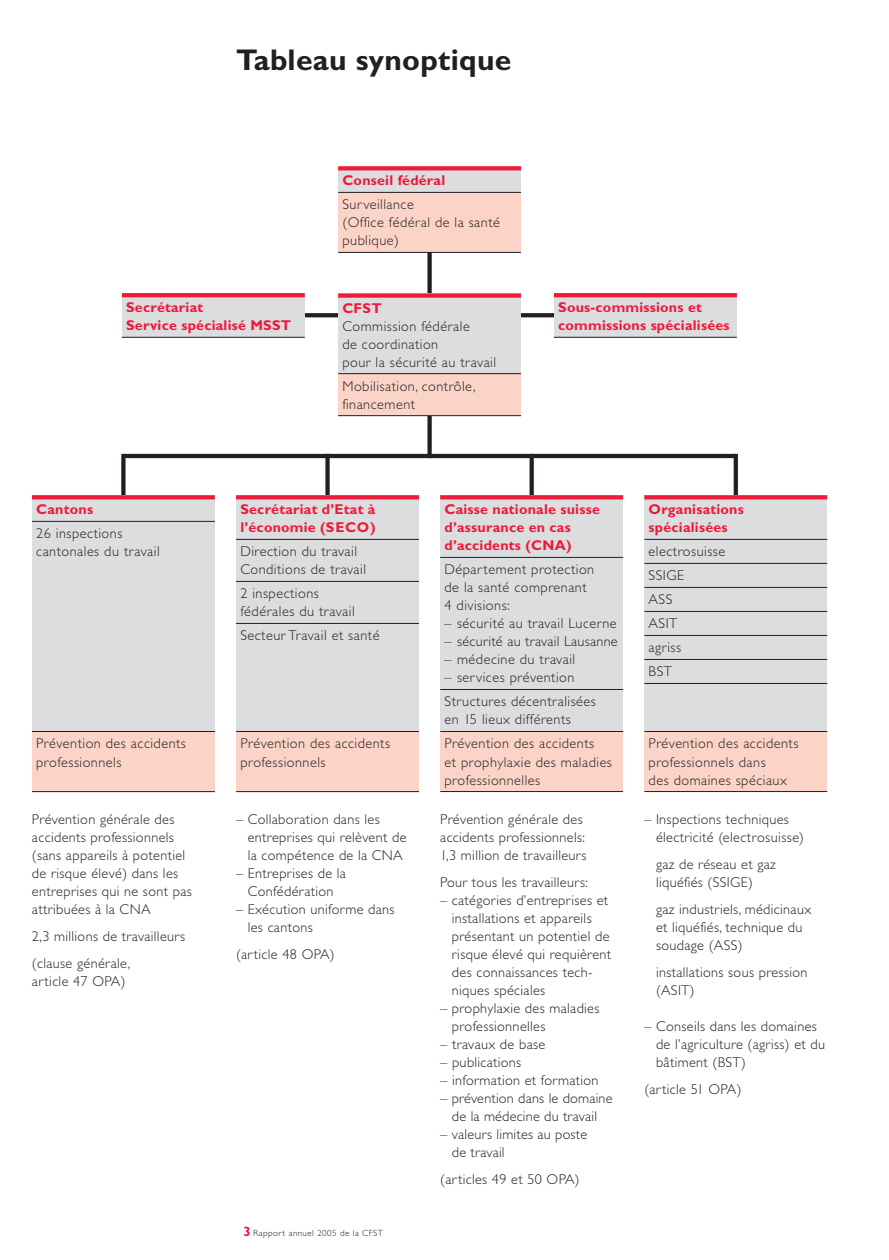
<style>
.page{position:relative;width:889px;height:1260px;background:#fff}
.page>*{position:absolute;margin:0;border:0;box-sizing:border-box;transform-origin:0 0}
.t1{font:700 30px "Gill Sans";letter-spacing:.01em;color:#231f20}
.t2{font:300 14.25px/18px "Gill Sans";letter-spacing:.025em;color:#231f20}
.t3{font:700 14.25px/18px "Gill Sans";letter-spacing:.015em;color:#ed1a3a}
.t4{font:300 9px "Gill Sans";letter-spacing:.05em;color:#231f20}
.s1{font-weight:700;font-size:13.5px;color:#ed1a3a}
</style>
<div class="page">
<svg style="left:32px;top:166px;width:796px;height:627px"></svg>
<h1 class="t1" style="left:236px;top:49px;width:277px">Tableau synoptique</h1>
<p class="t3" style="left:126px;top:300px;width:167px">Secrétariat<br>Service spécialisé MSST</p>
<p class="t3" style="left:342px;top:173px;width:104px">Conseil fédéral</p>
<p class="t2" style="left:342px;top:197px;width:159px">Surveillance<br>(Office fédéral de la santé publique)</p>
<p class="t3" style="left:342px;top:300px;width:41px">CFST</p>
<p class="t2" style="left:342px;top:318px;width:155px">Commission fédérale<br>de coordination<br>pour la sécurité au travail</p>
<p class="t2" style="left:342px;top:378px;width:135px">Mobilisation, contrôle, financement</p>
<p class="t3" style="left:558px;top:300px;width:173px">Sous-commissions et commissions spécialisées</p>
<p class="t3" style="left:36px;top:502px;width:58px">Cantons</p>
<p class="t2" style="left:36px;top:526px;width:125px">26 inspections cantonales du travail</p>
<p class="t2" style="left:36px;top:736px;width:151px">Prévention des accidents professionnels</p>
<p class="t3" style="left:240px;top:502px;width:137px">Secrétariat d’Etat à l’économie (SECO)</p>
<p class="t2" style="left:240px;top:544px;width:127px">Direction du travail<br>Conditions de travail</p>
<p class="t2" style="left:240px;top:586px;width:116px">2 inspections fédérales du travail</p>
<p class="t2" style="left:240px;top:628px;width:141px">Secteur Travail et santé</p>
<p class="t2" style="left:240px;top:736px;width:151px">Prévention des accidents professionnels</p>
<p class="t3" style="left:444px;top:502px;width:157px">Caisse nationale suisse d’assurance en cas d’accidents (CNA)</p>
<p class="t2" style="left:444px;top:562px;width:151px">Département protection de la santé comprenant<br>4 divisions:</p>
<p class="t2" style="left:444px;top:616px;width:174px">– sécurité au travail Lucerne</p>
<p class="t2" style="left:444px;top:634px;width:175px">– sécurité au travail Lausanne</p>
<p class="t2" style="left:444px;top:652px;width:132px">– médecine du travail</p>
<p class="t2" style="left:444px;top:667px;width:153px;line-height:24px">– services prévention<br>Structures décentralisées</p>
<p class="t2" style="left:444px;top:709px;width:151px;line-height:24px">en 15 lieux différents<br>Prévention des accidents</p>
<p class="t2" style="left:444px;top:754px;width:169px">et prophylaxie des maladies professionnelles</p>
<p class="t3" style="left:649px;top:502px;width:97px">Organisations spécialisées</p>
<p class="t2" style="left:649px;top:541px;width:78px;line-height:24px">electrosuisse<br>SSIGE<br>ASS<br>ASIT<br>agriss<br>BST</p>
<p class="t2" style="left:649px;top:736px;width:151px">Prévention des accidents professionnels dans<br>des domaines spéciaux</p>
<p class="t2" style="left:32px;top:811px;width:161px">Prévention générale des accidents professionnels (sans appareils à potentiel de risque élevé) dans les entreprises qui ne sont pas attribuées à la CNA</p>
<p class="t2" style="left:32px;top:924px;width:155px;line-height:27px">2,3 millions de travailleurs (clause générale,</p>
<p class="t2" style="left:32px;top:973px;width:95px">article 47 OPA)</p>
<p class="t2" style="left:248px;top:811px;width:160px;text-indent:-12px">– Collaboration dans les entreprises qui relèvent de la compétence de la CNA</p>
<p class="t2" style="left:236px;top:865px;width:111px;text-align:center">– Entreprises de la<br>Confédération</p>
<p class="t2" style="left:248px;top:901px;width:148px;text-indent:-12px">– Exécution uniforme dans les cantons</p>
<p class="t2" style="left:236px;top:946px;width:100px">(article 48 OPA)</p>
<p class="t2" style="left:440px;top:811px;width:148px">Prévention générale des accidents professionnels:<br>1,3 million de travailleurs</p>
<p class="t2" style="left:440px;top:874px;width:149px">Pour tous les travailleurs:</p>
<p class="t2" style="left:452px;top:892px;width:161px;text-indent:-12px">– catégories d’entreprises et installations et appareils présentant un potentiel de risque élevé qui requièrent des connaissances tech&shy;niques spéciales</p>
<p class="t2" style="left:452px;top:1000px;width:149px;text-indent:-12px">– prophylaxie des maladies professionnelles</p>
<p class="t2" style="left:440px;top:1036px;width:107px">– travaux de base</p>
<p class="t2" style="left:440px;top:1054px;width:83px">– publications</p>
<p class="t2" style="left:440px;top:1072px;width:160px">– information et formation</p>
<p class="t2" style="left:440px;top:1090px;width:174px;text-align:center">– prévention dans le domaine de la médecine du travail</p>
<p class="t2" style="left:452px;top:1126px;width:137px;text-indent:-12px">– valeurs limites au poste de travail</p>
<p class="t2" style="left:440px;top:1171px;width:141px">(articles 49 et 50 OPA)</p>
<p class="t2" style="left:656px;top:811px;width:149px;text-indent:-12px">– Inspections techniques électricité (electrosuisse)</p>
<p class="t2" style="left:656px;top:857px;width:121px">gaz de réseau et gaz liquéfiés (SSIGE)</p>
<p class="t2" style="left:656px;top:902px;width:157px">gaz industriels, médicinaux et liquéfiés, technique du soudage (ASS)</p>
<p class="t2" style="left:656px;top:965px;width:153px">installations sous pression (ASIT)</p>
<p class="t2" style="left:656px;top:1019px;width:171px;text-indent:-12px">– Conseils dans les domaines de l’agriculture (agriss) et du bâtiment (BST)</p>
<p class="t2" style="left:644px;top:1082px;width:99px">(article 51 OPA)</p>
<p class="t4" style="left:244px;top:1229px;width:141px"><span class="s1">3</span> Rapport annuel 2005 de la CFST</p>
</div>
